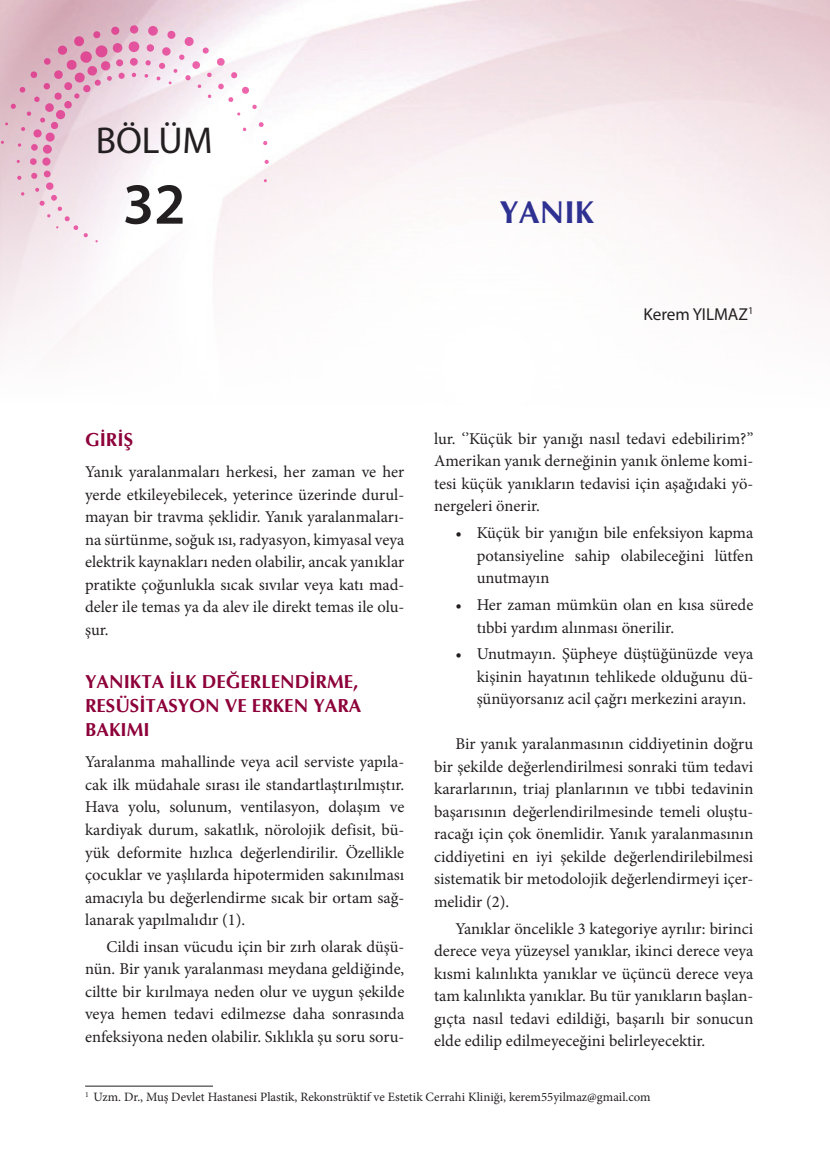
<style>
.page{position:relative;width:830px;height:1170px;background:#fff}
.page>*{position:absolute;margin:0;border:0;box-sizing:border-box;transform-origin:0 0}
.t1{font:600 58.5px "Myriad Pro";color:#231f20}
.t2{font:37.5px "Myriad Pro";color:#231f20}
.t3{font:700 31.5px "Optima";color:#2e3092}
.t4{font:700 18.75px/24px "Optima";color:#8d0039}
.t5{font:17.25px "Myriad Pro";color:#231f20}
.t6{font:16.5px/22.5px "Minion Pro";color:#231f20;text-align:justify}
.t7{font:12.75px "Minion Pro";color:#231f20}
</style>
<div class="page">
<hr style="left:85px;top:1085px;width:128px;height:1px;background:#231f20">
<svg style="left:1px;top:25px;width:267px;height:217px"></svg>
<h2 class="t2" style="left:96px;top:118px;width:118px">BÖLÜM</h2>
<h1 class="t1" style="left:123px;top:167px;width:64px">32</h1>
<h3 class="t3" style="left:499px;top:192px;width:96px">YANIK</h3>
<p class="t5" style="left:643px;top:303px;width:111px">Kerem YILMAZ<sup>1</sup></p>
<p class="t4" style="left:85px;top:428px;width:49px">GIRIŞ</p>
<p class="t6" style="left:85px;top:460px;width:320px">Yanık yaralanmaları herkesi, her zaman ve her yerde etkileyebilecek, yeterince üzerinde durul&shy;mayan bir travma şeklidir. Yanık yaralanmaları&shy;na sürtünme, soğuk ısı, radyasyon, kimyasal veya elektrik kaynakları neden olabilir, ancak yanıklar pratikte çoğunlukla sıcak sıvılar veya katı mad&shy;deler ile temas ya da alev ile direkt temas ile olu&shy;şur.</p>
<p class="t4" style="left:85px;top:670px;width:278px">YANIKTA İLK DEĞERLENDIRME,<br>RESÜSITASYON VE ERKEN YARA<br>BAKIMI</p>
<p class="t6" style="left:85px;top:751px;width:320px">Yaralanma mahallinde veya acil serviste yapıla&shy;cak ilk müdahale sırası ile standartlaştırılmıştır.<br>Hava yolu, solunum, ventilasyon, dolaşım ve kardiyak durum, sakatlık, nörolojik defisit, bü&shy;yük deformite hızlıca değerlendirilir. Özellikle çocuklar ve yaşlılarda hipotermiden sakınılması amacıyla bu değerlendirme sıcak bir ortam sağ&shy;lanarak yapılmalıdır (1).</p>
<p class="t6" style="left:85px;top:935px;width:320px;text-indent:21px">Cildi insan vücudu için bir zırh olarak düşü&shy;nün. Bir yanık yaralanması meydana geldiğinde, ciltte bir kırılmaya neden olur ve uygun şekilde veya hemen tedavi edilmezse daha sonrasında enfeksiyona neden olabilir. Sıklıkla şu soru soru-</p>
<p class="t6" style="left:434px;top:427px;width:320px">lur. ‘’Küçük bir yanığı nasıl tedavi edebilirim?’’ Amerikan yanık derneğinin yanık önleme komi&shy;tesi küçük yanıkların tedavisi için aşağıdaki yö&shy;nergeleri önerir.</p>
<p class="t6" style="left:476px;top:521px;width:278px;text-indent:-21px">• Küçük bir yanığın bile enfeksiyon kapma potansiyeline sahip olabileceğini lütfen unutmayın</p>
<p class="t6" style="left:476px;top:593px;width:278px;text-indent:-21px">• Her zaman mümkün olan en kısa sürede tıbbi yardım alınması önerilir.</p>
<p class="t6" style="left:476px;top:642px;width:278px;text-indent:-21px">• Unutmayın. Şüpheye düştüğünüzde veya kişinin hayatının tehlikede olduğunu dü&shy;şünüyorsanız acil çağrı merkezini arayın.</p>
<p class="t6" style="left:434px;top:732px;width:320px;text-indent:21px">Bir yanık yaralanmasının ciddiyetinin doğru bir şekilde değerlendirilmesi sonraki tüm tedavi kararlarının, triaj planlarının ve tıbbi tedavinin başarısının değerlendirilmesinde temeli oluştu&shy;racağı için çok önemlidir. Yanık yaralanmasının ciddiyetini en iyi şekilde değerlendirilebilmesi sistematik bir metodolojik değerlendirmeyi içer&shy;melidir (2).</p>
<p class="t6" style="left:434px;top:917px;width:320px;text-indent:21px">Yanıklar öncelikle 3 kategoriye ayrılır: birinci derece veya yüzeysel yanıklar, ikinci derece veya kısmi kalınlıkta yanıklar ve üçüncü derece veya tam kalınlıkta yanıklar. Bu tür yanıkların başlan&shy;gıçta nasıl tedavi edildiği, başarılı bir sonucun elde edilip edilmeyeceğini belirleyecektir.</p>
<p class="t7" style="left:85px;top:1088px;width:566px"><sup>1</sup> Uzm. Dr., Muş Devlet Hastanesi Plastik, Rekonstrüktif ve Estetik Cerrahi Kliniği, kerem55yilmaz@gmail.com</p>
</div>
